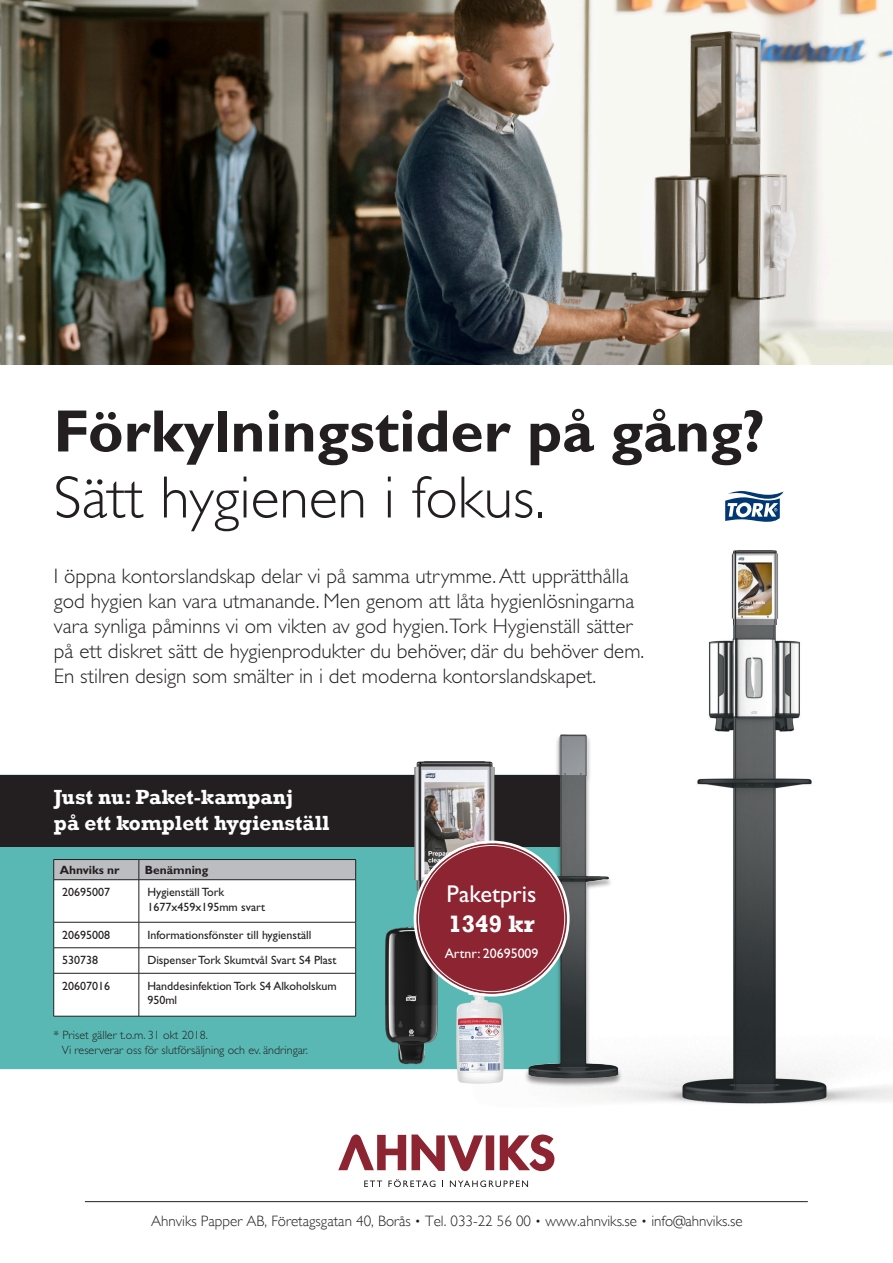
<style>
.page{position:relative;width:893px;height:1263px;background:#fff}
.page>*{position:absolute;margin:0;border:0;box-sizing:border-box;transform-origin:0 0}
.t1{font:700 60px "Gill Sans Std";color:#231f20}
.t2{font:300 60px "Gill Sans Std";color:#231f20}
.t3{font:24.3px "Gill Sans Std";color:#fff}
.t4{font:700 24.3px "Rockwell";color:#fff}
.t5{font:300 21px/25.2px "Gill Sans Std";color:#231f20}
.t6{font:700 21px "Rockwell";color:#fff}
.t7{font:300 15px "Gill Sans";color:#231f20}
.t8{font:13.95px "Gill Sans Std";color:#fff}
.t9{font:12px/15px "Gill Sans Std";color:#231f20}
.t10{font:300 12px "Gill Sans Std";color:#231f20}
.t11{font:700 12px "Gill Sans Std";color:#231f20}
.s1{font-size:12px}
</style>
<div class="page">
<img style="left:447px;top:624px;width:446px;height:480px">
<svg style="left:0;top:847px;width:524px;height:222px;background:#61b9b5"></svg>
<img style="left:731px;top:550px;width:48px;height:74px">
<hr style="left:85px;top:1201px;width:723px;height:1px;background:#231f20">
<svg style="left:338px;top:1134px;width:216px;height:37px"></svg>
<svg style="left:364px;top:1180px;width:18px;height:7px"></svg>
<svg style="left:388px;top:1179px;width:47px;height:8px"></svg>
<svg style="left:450px;top:1180px;width:78px;height:7px"></svg>
<img style="left:0;top:0;width:893px;height:365px">
<svg style="left:53px;top:859px;width:303px;height:157px"></svg>
<hr style="left:54px;top:973px;width:85px;height:1px;background:#231f20">
<hr style="left:53px;top:973px;width:1px;height:43px;background:#231f20">
<hr style="left:139px;top:973px;width:217px;height:1px;background:#231f20">
<hr style="left:139px;top:973px;width:1px;height:43px;background:#231f20">
<hr style="left:355px;top:973px;width:1px;height:43px;background:#231f20">
<hr style="left:54px;top:1016px;width:85px;height:1px;background:#231f20">
<hr style="left:139px;top:1016px;width:217px;height:1px;background:#231f20">
<svg style="left:725px;top:491px;width:59px;height:31px"></svg>
<div style="left:0;top:775px;width:573px;height:72px;background:#231f20"></div>
<img style="left:383px;top:922px;width:60px;height:148px">
<div style="left:524px;top:734px;width:99px;height:353px;background:#231f20;opacity:.5"></div>
<img style="left:529px;top:735px;width:90px;height:344px">
<img style="left:414px;top:761px;width:81px;height:130px">
<div style="left:416px;top:843px;width:151px;height:151px;background:#8d2431;border-radius:50%"></div>
<div style="left:414px;top:841px;width:156px;height:155px;border:3px solid #fff;border-radius:50%"></div>
<p class="t1" style="left:54px;top:396px;width:713px">Förkylningstider på gång?</p>
<p class="t2" style="left:54px;top:464px;width:493px">Sätt hygienen i fokus.</p>
<p class="t5" style="left:54px;top:563px;width:592px">I öppna kontorslandskap delar vi på samma utrymme. Att upprätthålla god hygien kan vara utmanande. Men genom att låta hygienlösningarna vara synliga påminns vi om vikten av god hygien.Tork Hygienställ sätter på ett diskret sätt de hygienprodukter du behöver, där du behöver dem.<br>En stilren design som smälter in i det moderna kontorslandskapet.</p>
<p class="t6" style="left:54px;top:785px;width:241px">Just nu: Paket-kampanj</p>
<p class="t6" style="left:54px;top:810px;width:277px">på ett komplett hygienställ</p>
<p class="t11" style="left:60px;top:862px;width:61px">Ahnviks nr</p>
<p class="t11" style="left:145px;top:862px;width:65px">Benämning</p>
<p class="t9" style="left:62px;top:885px;width:50px">20695007</p>
<p class="t9" style="left:147px;top:885px;width:119px">Hygienställ Tork<br>1677x459x195mm svart</p>
<p class="t9" style="left:62px;top:927px;width:50px">20695008</p>
<p class="t9" style="left:147px;top:927px;width:166px">Informationsfönster till hygienställ</p>
<p class="t9" style="left:62px;top:953px;width:38px">530738</p>
<p class="t9" style="left:147px;top:953px;width:191px">Dispenser Tork Skumtvål Svart S4 Plast</p>
<p class="t9" style="left:62px;top:978px;width:50px">20607016</p>
<p class="t9" style="left:147px;top:979px;width:191px;line-height:14.4px">Handdesinfektion Tork S4 Alkoholskum<br>950ml</p>
<p class="t10" style="left:54px;top:1029px;width:156px">* Priset gäller t.o.m. 31 okt 2018.</p>
<p class="t10" style="left:62px;top:1043px;width:248px">Vi reserverar oss för slutförsäljning och ev. ändringar.</p>
<p class="t3" style="left:447px;top:880px;width:91px">Paketpris</p>
<p class="t4" style="left:448px;top:909px;width:88px">1349 kr</p>
<p class="t8" style="left:445px;top:945px;width:95px">Artnr: 20695009</p>
<p class="t7" style="left:151px;top:1213px;width:593px">Ahnviks Papper AB, Företagsgatan 40, Borås <span class="s1">•</span> Tel. 033-22 56 00 <span class="s1">•</span> www.ahnviks.se <span class="s1">•</span> info@ahnviks.se</p>
</div>
